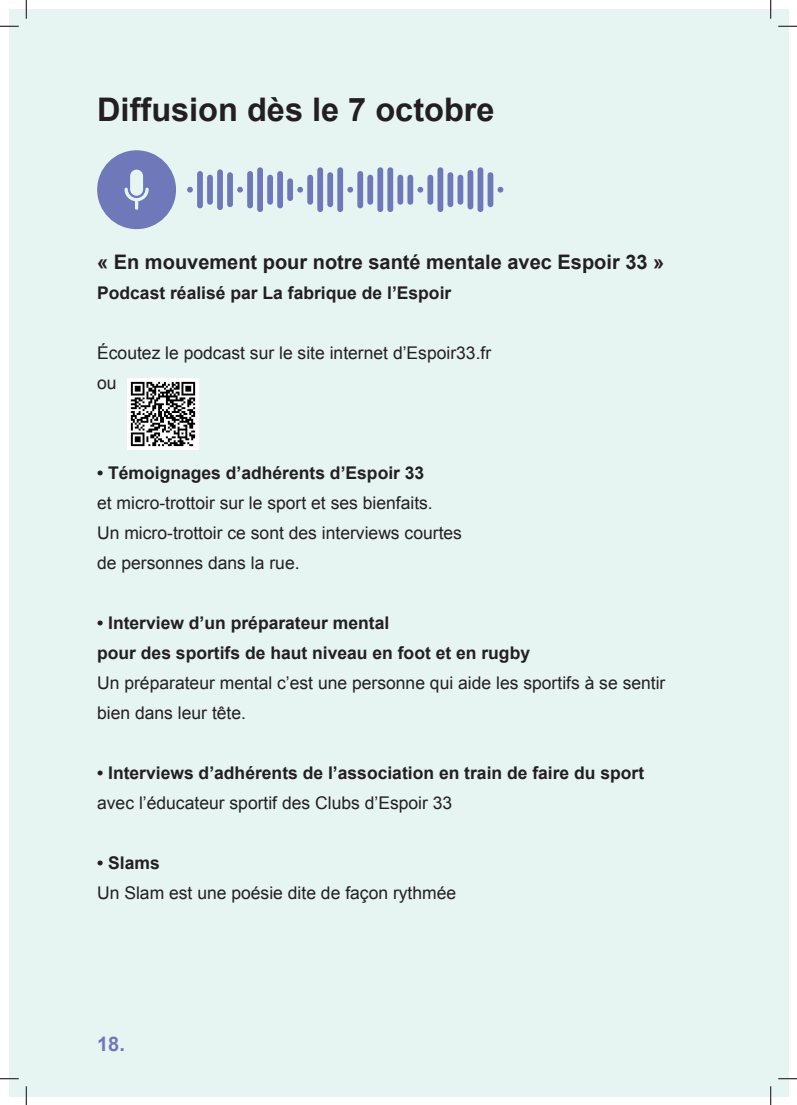
<style>
.page{position:relative;width:797px;height:1105px;background:#fff}
.page>*{position:absolute;margin:0;border:0;box-sizing:border-box;transform-origin:0 0}
.t1{font:700 32.5px "Arial";color:#231f20}
.t2{font:700 20px "Arial";color:#231f20}
.t3{font:700 20px "Arial";color:#6f78b8}
.t4{font:17.5px/30px "Arial";color:#231f20}
.t5{font:700 17.5px/30px "Arial";color:#231f20}
</style>
<div class="page">
<div style="left:9px;top:9px;width:779px;height:1087px;background:#e6f4f2"></div>
<img style="left:127px;top:379px;width:71px;height:71px">
<svg style="left:187px;top:187px;width:6px;height:6px"></svg>
<div style="left:197px;top:171px;width:6px;height:37px;background:#6f78b8;border-radius:3px"></div>
<div style="left:207px;top:175px;width:6px;height:30px;background:#6f78b8;border-radius:3px"></div>
<div style="left:217px;top:169px;width:6px;height:41px;background:#6f78b8;border-radius:3px"></div>
<div style="left:227px;top:172px;width:6px;height:35px;background:#6f78b8;border-radius:3px"></div>
<svg style="left:237px;top:187px;width:6px;height:6px"></svg>
<div style="left:247px;top:171px;width:6px;height:37px;background:#6f78b8;border-radius:3px"></div>
<div style="left:257px;top:167px;width:6px;height:45px;background:#6f78b8;border-radius:3px"></div>
<div style="left:267px;top:175px;width:6px;height:30px;background:#6f78b8;border-radius:3px"></div>
<div style="left:277px;top:171px;width:6px;height:37px;background:#6f78b8;border-radius:3px"></div>
<div style="left:287px;top:178px;width:6px;height:23px;background:#6f78b8;border-radius:3px"></div>
<svg style="left:297px;top:187px;width:6px;height:6px"></svg>
<div style="left:307px;top:175px;width:6px;height:30px;background:#6f78b8;border-radius:3px"></div>
<div style="left:317px;top:167px;width:6px;height:45px;background:#6f78b8;border-radius:3px"></div>
<div style="left:327px;top:172px;width:6px;height:35px;background:#6f78b8;border-radius:3px"></div>
<div style="left:337px;top:167px;width:6px;height:45px;background:#6f78b8;border-radius:3px"></div>
<svg style="left:347px;top:187px;width:6px;height:6px"></svg>
<div style="left:357px;top:171px;width:6px;height:37px;background:#6f78b8;border-radius:3px"></div>
<div style="left:367px;top:175px;width:6px;height:30px;background:#6f78b8;border-radius:3px"></div>
<div style="left:377px;top:167px;width:6px;height:45px;background:#6f78b8;border-radius:3px"></div>
<div style="left:387px;top:167px;width:6px;height:45px;background:#6f78b8;border-radius:3px"></div>
<div style="left:397px;top:175px;width:6px;height:30px;background:#6f78b8;border-radius:3px"></div>
<div style="left:407px;top:175px;width:6px;height:30px;background:#6f78b8;border-radius:3px"></div>
<svg style="left:417px;top:187px;width:6px;height:6px"></svg>
<div style="left:427px;top:175px;width:6px;height:30px;background:#6f78b8;border-radius:3px"></div>
<div style="left:437px;top:167px;width:6px;height:45px;background:#6f78b8;border-radius:3px"></div>
<div style="left:447px;top:172px;width:6px;height:35px;background:#6f78b8;border-radius:3px"></div>
<div style="left:457px;top:175px;width:6px;height:30px;background:#6f78b8;border-radius:3px"></div>
<div style="left:467px;top:170px;width:6px;height:39px;background:#6f78b8;border-radius:3px"></div>
<div style="left:477px;top:167px;width:6px;height:45px;background:#6f78b8;border-radius:3px"></div>
<div style="left:487px;top:172px;width:6px;height:35px;background:#6f78b8;border-radius:3px"></div>
<svg style="left:497px;top:187px;width:6px;height:6px"></svg>
<svg style="left:97px;top:150px;width:79px;height:79px"></svg>
<svg style="left:0;top:25px;width:19px;height:2px"></svg>
<svg style="left:778px;top:25px;width:19px;height:2px"></svg>
<svg style="left:0;top:1078px;width:19px;height:1px"></svg>
<svg style="left:778px;top:1078px;width:19px;height:1px"></svg>
<svg style="left:25px;top:0;width:2px;height:19px"></svg>
<svg style="left:25px;top:1086px;width:2px;height:19px"></svg>
<svg style="left:770px;top:0;width:1px;height:19px"></svg>
<svg style="left:770px;top:1086px;width:1px;height:19px"></svg>
<h1 class="t1" style="left:97px;top:88px;width:399px">Diffusion dès le 7 octobre</h1>
<p class="t2" style="left:97px;top:249px;width:568px">« En mouvement pour notre santé mentale avec Espoir 33 »</p>
<p class="t5" style="left:97px;top:279px;width:356px">Podcast réalisé par La fabrique de l’Espoir</p>
<p class="t4" style="left:97px;top:338px;width:395px">Écoutez le podcast sur le site internet d’Espoir33.fr ou</p>
<p class="t5" style="left:97px;top:459px;width:329px">• Témoignages d’adhérents d’Espoir 33</p>
<p class="t4" style="left:97px;top:488px;width:366px">et micro-trottoir sur le sport et ses bienfaits.<br>Un micro-trottoir ce sont des interviews courtes de personnes dans la rue.</p>
<p class="t5" style="left:97px;top:609px;width:434px">• Interview d’un préparateur mental<br>pour des sportifs de haut niveau en foot et en rugby</p>
<p class="t4" style="left:97px;top:668px;width:570px">Un préparateur mental c’est une personne qui aide les sportifs à se sentir bien dans leur tête.</p>
<p class="t5" style="left:97px;top:759px;width:548px">• Interviews d’adhérents de l’association en train de faire du sport</p>
<p class="t4" style="left:97px;top:788px;width:357px">avec l’éducateur sportif des Clubs d’Espoir 33</p>
<p class="t5" style="left:97px;top:849px;width:64px">• Slams</p>
<p class="t4" style="left:97px;top:878px;width:360px">Un Slam est une poésie dite de façon rythmée</p>
<p class="t3" style="left:97px;top:1030px;width:29px">18.</p>
</div>
